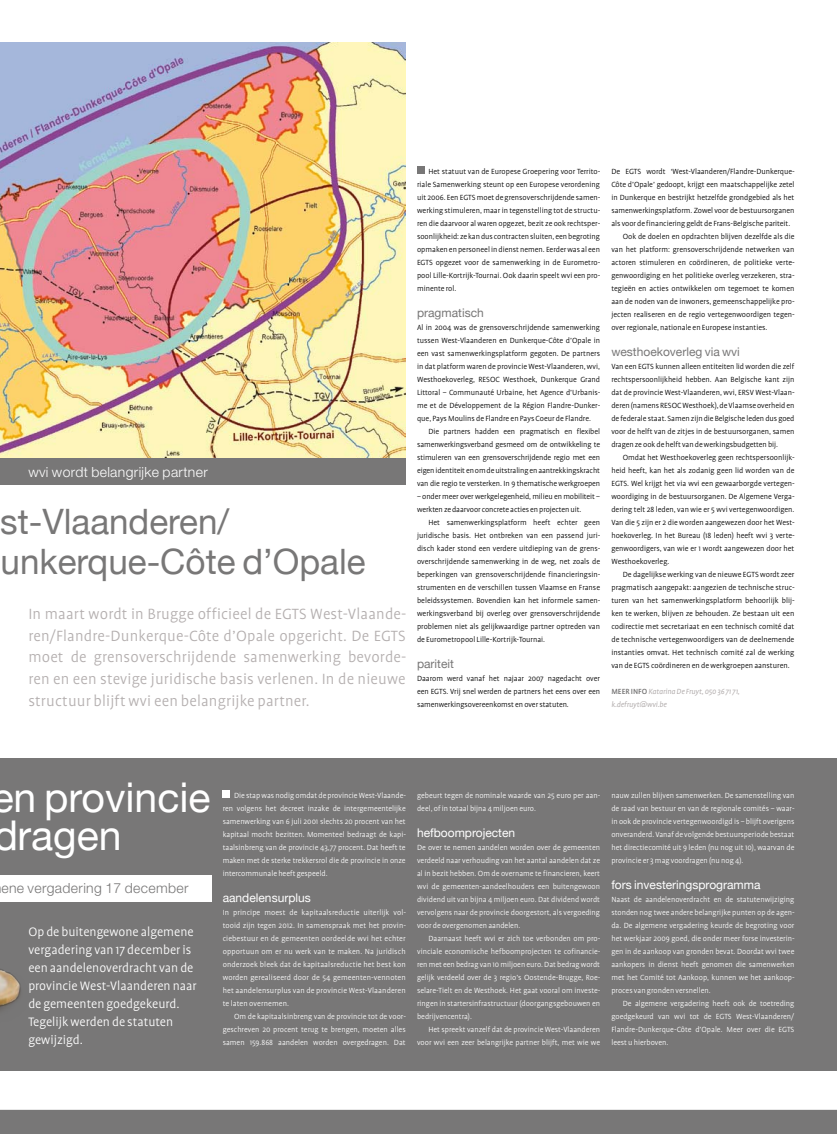
<style>
.page{position:relative;width:837px;height:1134px;background:#fff}
.page>*{position:absolute;margin:0;border:0;box-sizing:border-box;transform-origin:0 0}
.t1{font:41px/38px "Helvetica Neue";color:#fff}
.t2{font:35px/40px "Helvetica Neue";color:#787777}
.t3{font:300 16.9px/21.8px "Profile";letter-spacing:.01em;color:#b4afaf;text-align:justify}
.t4{font:300 14px/18px "Profile";color:#fff}
.t5{font:300 14px "Helvetica Neue LT Std";letter-spacing:.025em;color:#fff}
.t6{font:300 14px "Helvetica Neue LT Std";letter-spacing:.025em;color:#787777}
.t7{font:12px "Helvetica Neue";color:#fff}
.t8{font:12px "Helvetica Neue";color:#787777}
.t9{font:300 8.5px/13px "Profile";letter-spacing:-.005em;color:#000;text-align:justify}
.t10{font:300 8.5px/13px "Profile";color:#fff;text-align:justify}
.t11{font:italic 8.5px/13px "Profile";letter-spacing:-.01em;color:#b4afaf}
.s1{font-weight:500;font-style:normal;color:#787777}
</style>
<div class="page">
<div style="left:0;top:1110px;width:836px;height:24px;background:#787777"></div>
<div style="left:0;top:758px;width:836px;height:312px;background:#787777"></div>
<img style="left:0;top:43px;width:405px;height:416px">
<div style="left:223px;top:791px;width:7px;height:7px;background:#fff"></div>
<div style="left:0;top:875px;width:211px;height:26px;background:#fff"></div>
<div style="left:417px;top:167px;width:7px;height:7px;background:#787777"></div>
<div style="left:0;top:459px;width:405px;height:26px;background:#787777"></div>
<img style="left:0;top:969px;width:61px;height:141px">
<h3 class="t5" style="left:28px;top:463px;width:181px">wvi wordt belangrijke partner</h3>
<h2 class="t2" style="left:0;top:501px;width:367px">st-Vlaanderen/ unkerque-Côte d’Opale</h2>
<p class="t3" style="left:28px;top:603px;width:379px">In maart wordt in Brugge officieel de EGTS West-Vlaande&shy;ren/Flandre-Dunkerque-Côte d’Opale opgericht. De EGTS moet de grensoverschrijdende samenwerking bevorde&shy;ren en een stevige juridische basis verlenen. In de nieuwe structuur blijft wvi een belangrijke partner.</p>
<p class="t9" style="left:417px;top:165px;width:185px;text-indent:11px">Het statuut van de Europese Groepering voor Territo&shy;riale Samenwerking steunt op een Europese verordening uit 2006. Een EGTS moet de grensoverschrijdende samen&shy;werking stimuleren, maar in tegenstelling tot de structu&shy;ren die daarvoor al waren opgezet, bezit ze ook rechtsper&shy;soonlijkheid: ze kan dus contracten sluiten, een begroting opmaken en personeel in dienst nemen. Eerder was al een EGTS opgezet voor de samenwerking in de Eurometro&shy;pool Lille-Kortrijk-Tournai. Ook daarin speelt wvi een pro&shy;minente rol.</p>
<h3 class="t8" style="left:417px;top:305px;width:68px">pragmatisch</h3>
<p class="t9" style="left:417px;top:321px;width:185px">Al in 2004 was de grensoverschrijdende samenwerking tussen West-Vlaanderen en Dunkerque-Côte d’Opale in een vast samenwerkingsplatform gegoten. De partners in dat platform waren de provincie West-Vlaanderen, wvi, Westhoekoverleg, RESOC Westhoek, Dunkerque Grand Littoral – Communauté Urbaine, het Agence d’Urbanis&shy;me et de Développement de la Région Flandre-Dunker&shy;que, Pays Moulins de Flandre en Pays Coeur de Flandre.</p>
<p class="t9" style="left:417px;top:425px;width:184px;text-indent:11px">Die partners hadden een pragmatisch en flexibel samenwerkingsverband gesmeed om de ontwikkeling te stimuleren van een grensoverschrijdende regio met een eigen identiteit en om de uitstraling en aantrekkingskracht van die regio te versterken. In 9 thematische werkgroepen</p>
<p class="t9" style="left:417px;top:490px;width:184px">– onder meer over werkgelegenheid, milieu en mobiliteit – werkten ze daarvoor concrete acties en projecten uit.</p>
<p class="t9" style="left:417px;top:516px;width:185px;text-indent:11px">Het samenwerkingsplatform heeft echter geen juridische basis. Het ontbreken van een passend juri&shy;disch kader stond een verdere uitdieping van de grens&shy;overschrijdende samenwerking in de weg, net zoals de beperkingen van grensoverschrijdende financieringsin&shy;strumenten en de verschillen tussen Vlaamse en Franse beleidssystemen. Bovendien kan het informele samen&shy;werkingsverband bij overleg over grensoverschrijdende problemen niet als gelijkwaardige partner optreden van de Eurometropool Lille-Kortrijk-Tournai.</p>
<h3 class="t8" style="left:417px;top:656px;width:38px">pariteit</h3>
<p class="t9" style="left:417px;top:672px;width:184px">Daarom werd vanaf het najaar 2007 nagedacht over een EGTS. Vrij snel werden de partners het eens over een samenwerkingsovereenkomst en over statuten.</p>
<p class="t9" style="left:611px;top:165px;width:185px">De EGTS wordt ‘West-Vlaanderen/Flandre-Dunkerque-</p>
<p class="t9" style="left:611px;top:178px;width:184px">Côte d’Opale’ gedoopt, krijgt een maatschappelijke zetel</p>
<p class="t9" style="left:611px;top:191px;width:184px">in Dunkerque en bestrijkt hetzelfde grondgebied als het</p>
<p class="t9" style="left:611px;top:204px;width:184px">samenwerkingsplatform. Zowel voor de bestuursorganen</p>
<p class="t9" style="left:611px;top:217px;width:180px">als voor de financiering geldt de Frans-Belgische pariteit.</p>
<p class="t9" style="left:622px;top:230px;width:173px">Ook de doelen en opdrachten blijven dezelfde als die</p>
<p class="t9" style="left:611px;top:243px;width:184px">van het platform: grensoverschrijdende netwerken van</p>
<p class="t9" style="left:611px;top:256px;width:185px">actoren stimuleren en coördineren, de politieke verte-</p>
<p class="t9" style="left:611px;top:269px;width:185px">genwoordiging en het politieke overleg verzekeren, stra-</p>
<p class="t9" style="left:611px;top:282px;width:184px">tegieën en acties ontwikkelen om tegemoet te komen</p>
<p class="t9" style="left:611px;top:295px;width:185px">aan de noden van de inwoners, gemeenschappelijke pro-</p>
<p class="t9" style="left:611px;top:308px;width:185px">jecten realiseren en de regio vertegenwoordigen tegen-</p>
<p class="t9" style="left:611px;top:321px;width:157px">over regionale, nationale en Europese instanties.</p>
<h3 class="t8" style="left:611px;top:344px;width:130px">westhoekoverleg via wvi</h3>
<p class="t9" style="left:611px;top:360px;width:185px">Van een EGTS kunnen alleen entiteiten lid worden die zelf rechtspersoonlijkheid hebben. Aan Belgische kant zijn dat de provincie West-Vlaanderen, wvi, ERSV West-Vlaan&shy;deren (namens RESOC Westhoek), de Vlaamse overheid en de federale staat. Samen zijn die Belgische leden dus goed voor de helft van de zitjes in de bestuursorganen, samen dragen ze ook de helft van de werkingsbudgetten bij.</p>
<p class="t9" style="left:611px;top:451px;width:185px;text-indent:11px">Omdat het Westhoekoverleg geen rechtspersoonlijk&shy;heid heeft, kan het als zodanig geen lid worden van de EGTS. Wel krijgt het via wvi een gewaarborgde vertegen&shy;woordiging in de bestuursorganen. De Algemene Verga&shy;dering telt 28 leden, van wie er 5 wvi vertegenwoordigen.<br>Van die 5 zijn er 2 die worden aangewezen door het West&shy;hoekoverleg. In het Bureau (18 leden) heeft wvi 3 verte&shy;genwoordigers, van wie er 1 wordt aangewezen door het Westhoekoverleg.</p>
<p class="t9" style="left:611px;top:568px;width:185px;text-indent:11px">De dagelijkse werking van de nieuwe EGTS wordt zeer pragmatisch aangepakt: aangezien de technische struc&shy;turen van het samenwerkingsplatform behoorlijk blij&shy;ken te werken, blijven ze behouden. Ze bestaan uit een codirectie met secretariaat en een technisch comité dat de technische vertegenwoordigers van de deelnemende instanties omvat. Het technisch comité zal de werking van de EGTS coördineren en de werkgroepen aansturen.</p>
<p class="t11" style="left:611px;top:685px;width:130px"><span class="s1">MEE R INFO</span> Katarina De Fruyt, 050 36 71 71, k.defruyt@wvi.be</p>
<h1 class="t1" style="left:-9px;top:778px;width:221px">en provincie dragen</h1>
<h3 class="t6" style="left:1px;top:880px;width:188px">ene vergadering 17 december</h3>
<h3 class="t4" style="left:28px;top:923px;width:170px">Op de buitengewone algemene vergadering van 17 december is een aandelenoverdracht van de provincie West-Vlaanderen naar de gemeenten goedgekeurd.<br>Tegelijk werden de statuten gewijzigd.</h3>
<p class="t10" style="left:223px;top:789px;width:185px;text-indent:11px">Die stap was nodig omdat de provincie West-Vlaande&shy;ren volgens het decreet inzake de intergemeentelijke samenwerking van 6 juli 2001 slechts 20 procent van het kapitaal mocht bezitten. Momenteel bedraagt de kapi&shy;taalsinbreng van de provincie 43,77 procent. Dat heeft te maken met de sterke trekkersrol die de provincie in onze intercommunale heeft gespeeld.</p>
<h3 class="t7" style="left:223px;top:890px;width:90px">aandelensurplus</h3>
<p class="t10" style="left:223px;top:906px;width:185px">In principe moest de kapitaalsreductie uiterlijk vol&shy;tooid zijn tegen 2012. In samenspraak met het provin&shy;ciebestuur en de gemeenten oordeelde wvi het echter opportuun om er nu werk van te maken. Na juridisch onderzoek bleek dat de kapitaalsreductie het best kon worden gerealiseerd door de 54 gemeenten-vennoten het aandelensurplus van de provincie West-Vlaanderen te laten overnemen.</p>
<p class="t10" style="left:223px;top:1010px;width:185px;text-indent:11px">Om de kapitaalsinbreng van de provincie tot de voor&shy;geschreven 20 procent terug te brengen, moeten alles samen 159.868 aandelen worden overgedragen. Dat</p>
<p class="t10" style="left:417px;top:789px;width:185px">gebeurt tegen de nominale waarde van 25 euro per aan&shy;deel, of in totaal bijna 4 miljoen euro.</p>
<h3 class="t7" style="left:417px;top:825px;width:100px">hefboomprojecten</h3>
<p class="t10" style="left:417px;top:841px;width:184px">De over te nemen aandelen worden over de gemeenten verdeeld naar verhouding van het aantal aandelen dat ze al in bezit hebben. Om de overname te financieren, keert wvi de gemeenten-aandeelhouders een buitengewoon dividend uit van bijna 4 miljoen euro. Dat dividend wordt vervolgens naar de provincie doorgestort, als vergoeding voor de overgenomen aandelen.</p>
<p class="t10" style="left:417px;top:932px;width:185px;text-indent:11px">Daarnaast heeft wvi er zich toe verbonden om pro&shy;vinciale economische hefboomprojecten te cofinancie&shy;ren met een bedrag van 10 miljoen euro. Dat bedrag wordt gelijk verdeeld over de 3 regio’s Oostende-Brugge, Roe&shy;selare-Tielt en de Westhoek. Het gaat vooral om investe&shy;ringen in startersinfrastructuur (doorgangsgebouwen en bedrijvencentra).</p>
<p class="t10" style="left:417px;top:1023px;width:184px;text-align:right">Het spreekt vanzelf dat de provincie West-Vlaanderen voor wvi een zeer belangrijke partner blijft, met wie we</p>
<p class="t10" style="left:611px;top:789px;width:185px">nauw zullen blijven samenwerken. De samenstelling van de raad van bestuur en van de regionale comités – waar&shy;in ook de provincie vertegenwoordigd is – blijft overigens onveranderd. Vanaf de volgende bestuursperiode bestaat het directiecomité uit 9 leden (nu nog uit 10), waarvan de provincie er 3 mag voordragen (nu nog 4).</p>
<h3 class="t7" style="left:611px;top:877px;width:151px">fors investeringsprogramma</h3>
<p class="t10" style="left:611px;top:893px;width:185px">Naast de aandelenoverdracht en de statutenwijziging stonden nog twee andere belangrijke punten op de agen&shy;da. De algemene vergadering keurde de begroting voor het werkjaar 2009 goed, die onder meer forse investerin&shy;gen in de aankoop van gronden bevat. Doordat wvi twee aankopers in dienst heeft genomen die samenwerken met het Comité tot Aankoop, kunnen we het aankoop&shy;proces van gronden versnellen.</p>
<p class="t10" style="left:611px;top:997px;width:184px;text-indent:11px">De algemene vergadering heeft ook de toetreding goedgekeurd van wvi tot de EGTS West-Vlaanderen/ Flandre-Dunkerque-Côte d’Opale. Meer over die EGTS leest u hierboven.</p>
</div>
